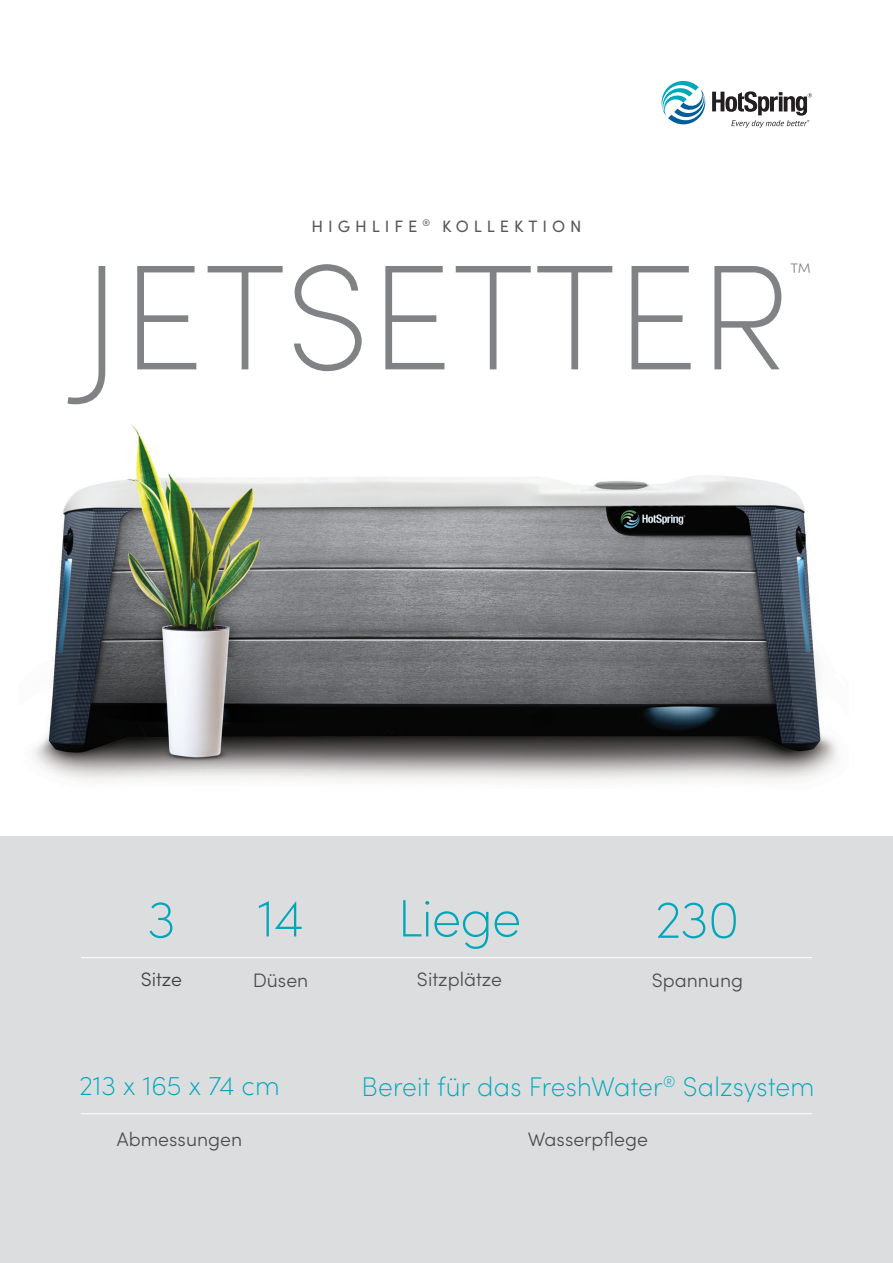
<style>
.page{position:relative;width:893px;height:1263px;background:#fff}
.page>*{position:absolute;margin:0;border:0;box-sizing:border-box;transform-origin:0 0}
.t1{font:200 150px "Sofia Pro";color:#808285}
.t2{font:200 52.5px "Sofia Pro";letter-spacing:-.02em;color:#00a7ba}
.t3{font:200 27px "Sofia Pro";letter-spacing:.01em;color:#00a7ba}
.t4{font:200 22.5px "Sofia Pro";color:#808285}
.t5{font:300 19.5px "Sofia Pro";color:#4b4c4d}
.t6{font:300 19.5px "Sofia Pro";color:#3e3e3f}
.t7{font:16.5px "Sofia Pro";letter-spacing:.3em;color:#57585a}
</style>
<div class="page">
<svg style="left:661px;top:80px;width:151px;height:48px"></svg>
<img style="left:19px;top:425px;width:830px;height:412px">
<div style="left:0;top:837px;width:893px;height:426px;background:#dcdddf"></div>
<hr style="left:81px;top:957px;width:731px;height:1px;background:#fff">
<hr style="left:81px;top:1113px;width:731px;height:1px;background:#fff">
<p class="t7" style="left:311px;top:214px;width:272px">HIGHLIFE <sup>®</sup> KOLLEKTION</p>
<p class="t1" style="left:81px;top:209px;width:710px">JETSETTER</p>
<p class="t4" style="left:790px;top:255px;width:23px">™</p>
<p class="t2" style="left:147px;top:881px;width:30px">3</p>
<p class="t6" style="left:141px;top:964px;width:43px">Sitze</p>
<p class="t2" style="left:257px;top:880px;width:48px">14</p>
<p class="t5" style="left:253px;top:966px;width:57px">Düsen</p>
<p class="t3" style="left:79px;top:1066px;width:202px">213 x 165 x 74 cm</p>
<p class="t5" style="left:117px;top:1125px;width:127px">Abmessungen</p>
<p class="t2" style="left:398px;top:880px;width:125px">Liege</p>
<p class="t5" style="left:417px;top:965px;width:87px">Sitzplätze</p>
<p class="t5" style="left:652px;top:966px;width:93px">Spannung</p>
<p class="t2" style="left:655px;top:882px;width:86px">230</p>
<p class="t3" style="left:361px;top:1067px;width:454px">Bereit für das FreshWater<sup>®</sup> Salzsystem</p>
<p class="t5" style="left:528px;top:1125px;width:122px">Wasserpflege</p>
</div>
